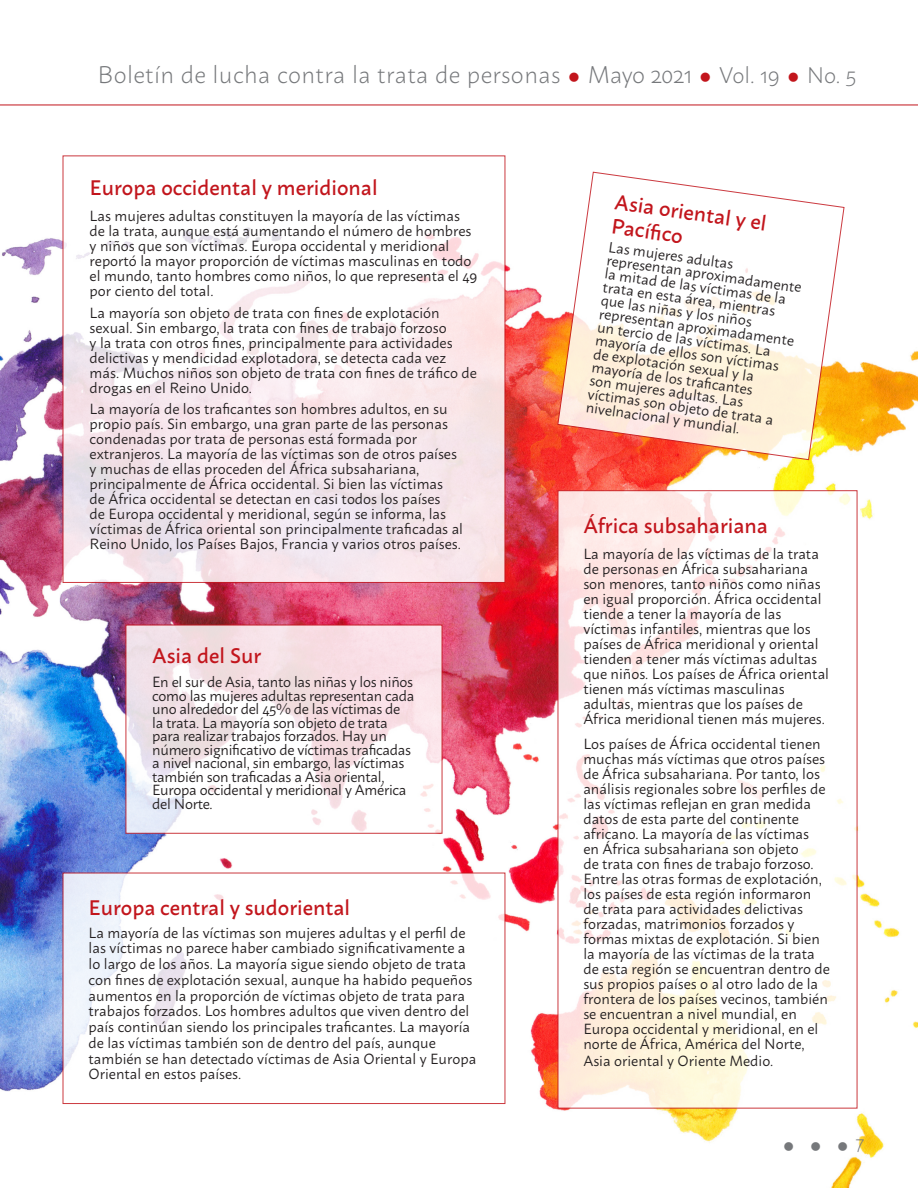
<style>
.page{position:relative;width:918px;height:1188px;background:#fff}
.page>*{position:absolute;margin:0;border:0;box-sizing:border-box;transform-origin:0 0}
.t1{font:300 24px "Macho";letter-spacing:.015em;color:#76787b}
.t2{font:500 21px/24.2px "Macho";color:#c2151c}
.t3{font:300 18px "Macho";color:#76787b}
.t4{font:14.7px/15px "Macho";color:#231f20}
.t5{font:14.7px/13.5px "Macho";letter-spacing:-.02em;color:#231f20}
.s1{color:#c2151c}
.s2{font-size:22.5px}
</style>
<div class="page">
<img style="left:0;top:104px;width:918px;height:1084px">
<hr style="left:0;top:105px;width:918px;height:1px;background:#c2151c">
<svg style="left:557px;top:171px;width:288px;height:289px"></svg>
<svg style="left:558px;top:490px;width:299px;height:619px"></svg>
<svg style="left:63px;top:156px;width:442px;height:427px"></svg>
<svg style="left:126px;top:625px;width:316px;height:209px"></svg>
<div style="left:63px;top:873px;width:442px;height:231px;background:#fff;border:1px solid #c2151c"></div>
<p class="t1" style="left:98px;top:54px;width:760px">Boletín de lucha contra la trata de personas <span class="s1">●</span> Mayo 2021 <span class="s1">●</span> <span class="s2">Vol. 19</span> <span class="s1">●</span> <span class="s2">No. 5</span></p>
<p class="t2" style="left:90px;top:174px;width:290px">Europa occidental y meridional</p>
<p class="t4" style="left:90px;top:207px;width:389px">Las mujeres adultas constituyen la mayoría de las víctimas de la trata, aunque está aumentando el número de hombres y niños que son víctimas. Europa occidental y meridional reportó la mayor proporción de víctimas masculinas en todo el mundo, tanto hombres como niños, lo que representa el 49 por ciento del total.</p>
<p class="t4" style="left:90px;top:304px;width:389px">La mayoría son objeto de trata con fines de explotación sexual. Sin embargo, la trata con fines de trabajo forzoso<br>y la trata con otros fines, principalmente para actividades delictivas y mendicidad explotadora, se detecta cada vez más. Muchos niños son objeto de trata con fines de tráfico de drogas en el Reino Unido.</p>
<p class="t4" style="left:90px;top:400px;width:375px">La mayoría de los traficantes son hombres adultos, en su propio país. Sin embargo, una gran parte de las personas condenadas por trata de personas está formada por extranjeros. La mayoría de las víctimas son de otros países y muchas de ellas proceden del África subsahariana, principalmente de África occidental. Si bien las víctimas<br>de África occidental se detectan en casi todos los países<br>de Europa occidental y meridional, según se informa, las víctimas de África oriental son principalmente traficadas al Reino Unido, los Países Bajos, Francia y varios otros países.</p>
<p class="t2" style="left:152px;top:642px;width:111px">Asia del Sur</p>
<p class="t5" style="left:152px;top:674px;width:264px">En el sur de Asia, tanto las niñas y los niños como las mujeres adultas representan cada uno alrededor del 45% de las víctimas de la trata. La mayoría son objeto de trata para realizar trabajos forzados. Hay un número significativo de víctimas traficadas a nivel nacional, sin embargo, las víctimas también son traficadas a Asia oriental, Europa occidental y meridional y América del Norte.</p>
<p class="t2" style="left:89px;top:894px;width:263px">Europa central y sudoriental</p>
<p class="t4" style="left:89px;top:923px;width:389px;line-height:15.8px">La mayoría de las víctimas son mujeres adultas y el perfil de las víctimas no parece haber cambiado significativamente a lo largo de los años. La mayoría sigue siendo objeto de trata con fines de explotación sexual, aunque ha habido pequeños aumentos en la proporción de víctimas objeto de trata para trabajos forzados. Los hombres adultos que viven dentro del país continúan siendo los principales traficantes. La mayoría de las víctimas también son de dentro del país, aunque también se han detectado víctimas de Asia Oriental y Europa Oriental en estos países.</p>
<p class="t2" style="left:617px;top:188px;width:155px;rotate:8deg">Asia oriental y el<br>Pacífi co</p>
<p class="t4" style="left:610px;top:238px;width:198px;line-height:13.5px;rotate:8deg">Las mujeres adultas representan aproximadamente la mitad de las víctimas de la trata en esta área, mientras que las niñas y los niños representan aproximadamente un tercio de las víctimas. La mayoría de ellos son víctimas de explotación sexual y la mayoría de los trafi cantes<br>son mujeres adultas. Las víctimas son objeto de trata a nivelnacional y mundial.</p>
<p class="t2" style="left:583px;top:512px;width:186px">África subsahariana</p>
<p class="t4" style="left:583px;top:544px;width:247px">La mayoría de las víctimas de la trata de personas en África subsahariana son menores, tanto niños como niñas en igual proporción. África occidental tiende a tener la mayoría de las víctimas infantiles, mientras que los países de África meridional y oriental tienden a tener más víctimas adultas que niños. Los países de África oriental tienen más víctimas masculinas adultas, mientras que los países de África meridional tienen más mujeres.</p>
<p class="t4" style="left:583px;top:735px;width:248px">Los países de África occidental tienen muchas más víctimas que otros países de África subsahariana. Por tanto, los análisis regionales sobre los perfiles de las víctimas reflejan en gran medida datos de esta parte del continente africano. La mayoría de las víctimas<br>en África subsahariana son objeto<br>de trata con fines de trabajo forzoso.<br>Entre las otras formas de explotación, los países de esta región informaron de trata para actividades delictivas forzadas, matrimonios forzados y formas mixtas de explotación. Si bien la mayoría de las víctimas de la trata de esta región se encuentran dentro de sus propios países o al otro lado de la frontera de los países vecinos, también se encuentran a nivel mundial, en Europa occidental y meridional, en el norte de África, América del Norte,</p>
<p class="t4" style="left:583px;top:1051px;width:191px">Asia oriental y Oriente Medio.</p>
<p class="t3" style="left:783px;top:1130px;width:82px">●●●7</p>
</div>
